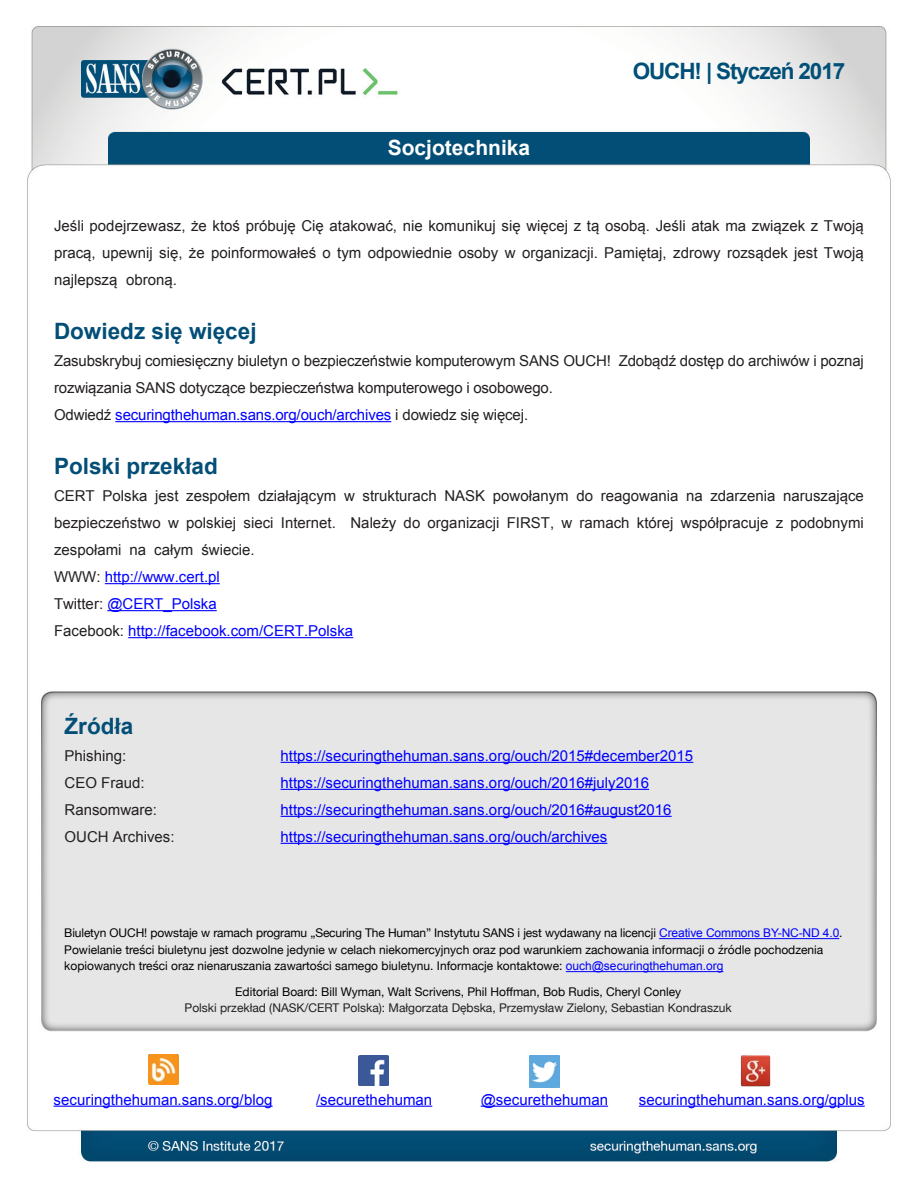
<style>
.page{position:relative;width:918px;height:1188px;background:#fff}
.page>*{position:absolute;margin:0;border:0;box-sizing:border-box;transform-origin:0 0}
.MainText{font:700 22.5px "Arial";color:#024e77}
.t1{font:700 22.5px "Arial";letter-spacing:-.05em;color:#004f77}
.t2{font:700 21px "Arial";color:#fff}
.MainText-2{font:15px/27px "Arial";color:#231f20}
.MainText-3{font:15px "Arial";color:#00f}
.t3{font:12px/16.5px "Helvetica Neue";color:#000}
.t4{font:12px "Helvetica Neue";color:#231f20}
.s1{color:#231f20}
.s2{font-family:"Arial";color:#00f}
</style>
<div class="page">
<img style="left:27px;top:26px;width:864px;height:1136px">
<hr style="left:115px;top:421px;width:276px;height:1px;background:#00f">
<hr style="left:105px;top:583px;width:115px;height:1px;background:#00f">
<hr style="left:107px;top:610px;width:110px;height:1px;background:#00f">
<hr style="left:128px;top:637px;width:225px;height:1px;background:#00f">
<hr style="left:659px;top:938px;width:180px;height:1px;background:#00f">
<hr style="left:566px;top:971px;width:157px;height:1px;background:#00f">
<hr style="left:281px;top:762px;width:412px;height:1px;background:#00f">
<hr style="left:281px;top:789px;width:368px;height:1px;background:#00f">
<hr style="left:281px;top:816px;width:391px;height:1px;background:#00f">
<hr style="left:281px;top:843px;width:326px;height:1px;background:#00f">
<img style="left:148px;top:1054px;width:30px;height:30px">
<hr style="left:54px;top:1106px;width:219px;height:1px;background:#00f">
<img style="left:359px;top:1055px;width:30px;height:30px">
<hr style="left:316px;top:1106px;width:116px;height:1px;background:#00f">
<img style="left:530px;top:1055px;width:30px;height:32px">
<hr style="left:481px;top:1106px;width:127px;height:1px;background:#00f">
<img style="left:741px;top:1054px;width:30px;height:32px">
<hr style="left:639px;top:1106px;width:226px;height:1px;background:#00f">
<h2 class="t2" style="left:388px;top:134px;width:144px">Socjotechnika</h2>
<h1 class="t1" style="left:633px;top:56px;width:214px">OUCH! | Styczeń 2017</h1>
<p class="MainText-2" style="left:54px;top:212px;width:811px">Jeśli podejrzewasz, że ktoś próbuję Cię atakować, nie komunikuj się więcej z tą osobą. Jeśli atak ma związek z Twoją</p>
<p class="MainText-2" style="left:54px;top:239px;width:811px">pracą, upewnij się, że poinformowałeś o tym odpowiednie osoby w organizacji. Pamiętaj, zdrowy rozsądek jest Twoją</p>
<p class="MainText-2" style="left:126px;top:266px;width:52px">obroną.</p>
<p class="MainText-2" style="left:54px;top:266px;width:65px">najlepszą</p>
<p class="MainText" style="left:54px;top:316px;width:204px">Dowiedz się więcej</p>
<p class="MainText-2" style="left:54px;top:347px;width:559px">Zasubskrybuj comiesięczny biuletyn o bezpieczeństwie komputerowym SANS OUCH! rozwiązania SANS dotyczące bezpieczeństwa komputerowego i osobowego.</p>
<p class="MainText-3" style="left:54px;top:405px;width:476px"><span class="s1">Odwiedź</span> securingthehuman.sans.org/ouch/archives <span class="s1">i dowiedz się więcej.</span></p>
<p class="MainText" style="left:54px;top:451px;width:165px">Polski przekład</p>
<p class="MainText-2" style="left:619px;top:347px;width:247px">Zdobądź dostęp do archiwów i poznaj</p>
<p class="MainText-2" style="left:54px;top:482px;width:42px">CERT</p>
<p class="MainText-2" style="left:102px;top:482px;width:47px">Polska</p>
<p class="MainText-2" style="left:155px;top:482px;width:25px">jest</p>
<p class="MainText-2" style="left:186px;top:482px;width:66px">zespołem</p>
<p class="MainText-2" style="left:258px;top:482px;width:80px">działającym</p>
<p class="MainText-2" style="left:344px;top:482px;width:12px">w</p>
<p class="MainText-2" style="left:363px;top:482px;width:76px">strukturach</p>
<p class="MainText-2" style="left:444px;top:482px;width:42px">NASK</p>
<p class="MainText-2" style="left:493px;top:482px;width:77px">powołanym</p>
<p class="MainText-2" style="left:576px;top:482px;width:18px">do</p>
<p class="MainText-2" style="left:601px;top:482px;width:79px">reagowania</p>
<p class="MainText-2" style="left:686px;top:482px;width:18px">na</p>
<p class="MainText-2" style="left:710px;top:482px;width:67px">zdarzenia</p>
<p class="MainText-2" style="left:783px;top:482px;width:82px">naruszające</p>
<p class="MainText-2" style="left:54px;top:509px;width:108px">bezpieczeństwo</p>
<p class="MainText-2" style="left:168px;top:509px;width:12px">w</p>
<p class="MainText-2" style="left:186px;top:509px;width:52px">polskiej</p>
<p class="MainText-2" style="left:244px;top:509px;width:31px">sieci</p>
<p class="MainText-2" style="left:281px;top:509px;width:57px">Internet.</p>
<p class="MainText-2" style="left:350px;top:509px;width:47px">Należy</p>
<p class="MainText-2" style="left:404px;top:509px;width:18px">do</p>
<p class="MainText-2" style="left:428px;top:509px;width:73px">organizacji</p>
<p class="MainText-2" style="left:507px;top:509px;width:67px">FIRST w,</p>
<p class="MainText-2" style="left:580px;top:509px;width:52px">ramach</p>
<p class="MainText-2" style="left:637px;top:509px;width:38px">której</p>
<p class="MainText-2" style="left:681px;top:509px;width:89px">współpracuje</p>
<p class="MainText-2" style="left:776px;top:509px;width:9px">z</p>
<p class="MainText-2" style="left:791px;top:509px;width:75px">podobnymi</p>
<p class="MainText-2" style="left:201px;top:536px;width:55px">świecie.</p>
<p class="MainText-2" style="left:54px;top:536px;width:69px">zespołami</p>
<p class="MainText-3" style="left:54px;top:567px;width:167px"><span class="s1">WWW:</span> http://www.cert.pl</p>
<p class="MainText-3" style="left:54px;top:594px;width:164px"><span class="s1">Twitter</span> @<span class="s1">:</span> CERT_Polska</p>
<p class="MainText-3" style="left:54px;top:621px;width:301px"><span class="s1">Facebook:</span> http://facebook.com/CERT.Polska</p>
<p class="MainText-2" style="left:154px;top:536px;width:41px">całym</p>
<p class="MainText-2" style="left:130px;top:536px;width:18px">na</p>
<p class="MainText" style="left:65px;top:711px;width:70px">Źródła</p>
<p class="MainText-2" style="left:65px;top:742px;width:63px">Phishing:</p>
<p class="MainText-3" style="left:281px;top:746px;width:414px">https://securingthehuman.sans.org/ouch/2015#december2015</p>
<p class="MainText-2" style="left:65px;top:769px;width:82px">CEO Fraud:</p>
<p class="MainText-3" style="left:281px;top:773px;width:370px">https://securingthehuman.sans.org/ouch/2016#july2016</p>
<p class="MainText-2" style="left:65px;top:796px;width:94px">Ransomware:</p>
<p class="MainText-3" style="left:281px;top:800px;width:393px">https://securingthehuman.sans.org/ouch/2016#august2016</p>
<p class="MainText-2" style="left:65px;top:823px;width:112px">OUCH Archives:</p>
<p class="MainText-3" style="left:281px;top:827px;width:328px">https://securingthehuman.sans.org/ouch/archives</p>
<p class="t3" style="left:64px;top:926px;width:780px">Biuletyn OUCH! powstaje w ramach programu „Securing The Human” Instytutu SANS i jest wydawany na licencji <span class="s2">Creative Commons BY-NC-ND 4.0</span>.<br>Powielanie treści biuletynu jest dozwolne jedynie w celach niekomercyjnych oraz pod warunkiem zachowania informacji o źródle pochodzenia kopiowanych treści oraz nienaruszania zawartości samego biuletynu. Informacje kontaktowe: <span class="s2">ouch@securingthehuman.org</span></p>
<p class="t3" style="left:235px;top:984px;width:447px">Editorial Board: Bill Wyman, Walt Scrivens, Phil Hoffman, Bob Rudis, Cheryl Conley</p>
<p class="t4" style="left:185px;top:999px;width:549px">Polski przekład (NASK/CERT Polska :) Małgorzata Dębska, Przemysław Zielony, Sebastian Kondraszuk</p>
<p class="MainText-3" style="left:54px;top:1090px;width:221px">securingthehuman.sans.org/blog</p>
<p class="MainText-3" style="left:316px;top:1090px;width:118px">/securethehuman</p>
<p class="MainText-3" style="left:481px;top:1090px;width:129px">@securethehuman</p>
<p class="MainText-3" style="left:639px;top:1090px;width:227px">securingthehuman.sans.org/gplus</p>
</div>
